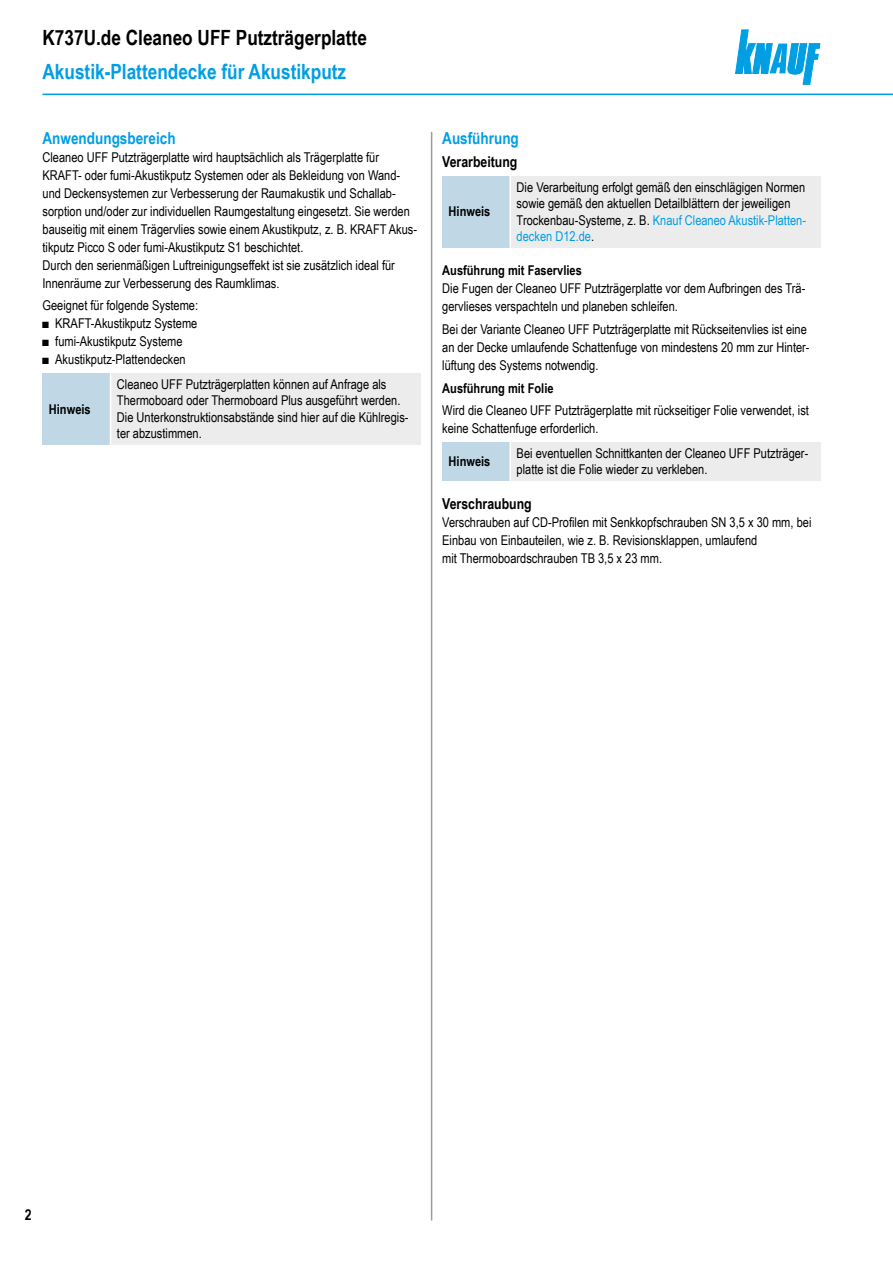
<style>
.page{position:relative;width:893px;height:1263px;background:#fff}
.page>*{position:absolute;margin:0;border:0;box-sizing:border-box;transform-origin:0 0}
.Ue1_Kopf_14schwarz_T{font:700 21px "Arial Narrow";color:#000}
.Ue2_Kopf_14cyan_TB{font:700 21px "Arial Narrow";color:#009ee3}
.Ue3_11cyan_TB{font:700 16.5px "Arial Narrow";color:#009ee3}
.Ue4_10schwarz_TB{font:700 15px "Arial Narrow";color:#000}
.Text_TB{font:13.5px/18px "Arial Narrow";color:#000}
.Hinweis_Text_Abs_o_T{font:13.5px/16.5px "Arial Narrow";color:#000}
.Text_Abs_o_TB{font:13.5px/18px "Arial Narrow";color:#000}
.Ue5_9schwarz_TB{font:700 13.5px "Arial Narrow";color:#000}
.Hinweis_TB{font:700 13.5px "Arial Narrow";color:#000}
.s1{color:#009ee3}
</style>
<div class="page">
<svg style="left:735px;top:30px;width:85px;height:54px"></svg>
<hr style="left:431px;top:132px;width:1px;height:1088px;background:#9c9c9d">
<hr style="left:43px;top:94px;width:850px;height:1px;background:#009ee3">
<div style="left:43px;top:373px;width:68px;height:72px;background:#c0d8e6"></div>
<div style="left:111px;top:373px;width:310px;height:72px;background:#ececec"></div>
<hr style="left:110px;top:373px;width:1px;height:72px;background:#fff">
<div style="left:442px;top:176px;width:68px;height:72px;background:#c0d8e6"></div>
<div style="left:510px;top:176px;width:311px;height:72px;background:#ececec"></div>
<hr style="left:509px;top:176px;width:2px;height:72px;background:#fff">
<div style="left:442px;top:442px;width:68px;height:39px;background:#c0d8e6"></div>
<div style="left:510px;top:442px;width:311px;height:39px;background:#ececec"></div>
<hr style="left:509px;top:442px;width:2px;height:39px;background:#fff">
<p class="Ue1_Kopf_14schwarz_T" style="left:43px;top:22px;width:326px">K737U.de Cleaneo UFF Putzträgerplatte</p>
<p class="Ue2_Kopf_14cyan_TB" style="left:43px;top:56px;width:305px">Akustik-Plattendecke für Akustikputz</p>
<p class="Ue3_11cyan_TB" style="left:43px;top:125px;width:135px">Anwendungsbereich</p>
<p class="Text_TB" style="left:43px;top:147px;width:376px">Cleaneo UFF Putzträgerplatte wird hauptsächlich als Trägerplatte für KRAFT- oder fumi-Akustikputz Systemen oder als Bekleidung von Wand&shy;und Deckensystemen zur Verbesserung der Raumakustik und Schallab&shy;sorption und/oder zur individuellen Raumgestaltung eingesetzt. Sie werden bauseitig mit einem Trägervlies sowie einem Akustikputz, z. B. KRAFT Akus&shy;tikputz Picco S oder fumi-Akustikputz S1 beschichtet.</p>
<p class="Text_TB" style="left:43px;top:255px;width:354px">Durch den serienmäßigen Luftreinigungseffekt ist sie zusätzlich ideal für<br>Innenräume zur Verbesserung des Raumklimas.</p>
<p class="Text_Abs_o_TB" style="left:43px;top:296px;width:157px">Geeignet für folgende Systeme:</p>
<p class="Text_TB" style="left:43px;top:314px;width:156px">■ KRAFT-Akustikputz Systeme</p>
<p class="Text_TB" style="left:43px;top:332px;width:142px">■ fumi-Akustikputz Systeme</p>
<p class="Text_TB" style="left:43px;top:350px;width:145px">■ Akustikputz-Plattendecken</p>
<p class="Hinweis_TB" style="left:49px;top:399px;width:43px">Hinweis</p>
<p class="Hinweis_Text_Abs_o_T" style="left:117px;top:375px;width:293px">Cleaneo UFF Putzträgerplatten können auf Anfrage als Thermoboard oder Thermoboard Plus ausgeführt werden.<br>Die Unterkonstruktionsabstände sind hier auf die Kühlregis&shy;ter abzustimmen.</p>
<p class="Ue3_11cyan_TB" style="left:442px;top:125px;width:78px">Ausführung</p>
<p class="Ue4_10schwarz_TB" style="left:442px;top:151px;width:77px">Verarbeitung</p>
<p class="Hinweis_TB" style="left:449px;top:201px;width:43px">Hinweis</p>
<p class="Hinweis_Text_Abs_o_T" style="left:517px;top:178px;width:291px">Die Verarbeitung erfolgt gemäß den einschlägigen Normen sowie gemäß den aktuellen Detailblättern der jeweiligen Trockenbau-Systeme, z. B. <span class="s1">Knauf Cleaneo Akustik-Platten&shy;decken D12.de</span>.</p>
<p class="Ue5_9schwarz_TB" style="left:442px;top:260px;width:141px">Ausführung mit Faservlies</p>
<p class="Text_TB" style="left:442px;top:279px;width:365px">Die Fugen der Cleaneo UFF Putzträgerplatte vor dem Aufbringen des Trä&shy;gervlieses verspachteln und planeben schleifen.</p>
<p class="Text_Abs_o_TB" style="left:442px;top:319px;width:369px">Bei der Variante Cleaneo UFF Putzträgerplatte mit Rückseitenvlies ist eine an der Decke umlaufende Schattenfuge von mindestens 20 mm zur Hinter&shy;lüftung des Systems notwendig.</p>
<p class="Ue5_9schwarz_TB" style="left:442px;top:378px;width:113px">Ausführung mit Folie</p>
<p class="Text_Abs_o_TB" style="left:442px;top:401px;width:368px">Wird die Cleaneo UFF Putzträgerplatte mit rückseitiger Folie verwendet, ist keine Schattenfuge erforderlich.</p>
<p class="Hinweis_TB" style="left:449px;top:451px;width:43px">Hinweis</p>
<p class="Hinweis_Text_Abs_o_T" style="left:517px;top:444px;width:293px">Bei eventuellen Schnittkanten der Cleaneo UFF Putzträger&shy;platte ist die Folie wieder zu verkleben.</p>
<p class="Ue4_10schwarz_TB" style="left:442px;top:492px;width:91px">Verschraubung</p>
<p class="Text_TB" style="left:442px;top:512px;width:371px">Verschrauben auf CD-Profilen mit Senkkopfschrauben SN 3,5 x 30 mm, bei<br>Einbau von Einbauteilen, wie z. B. Revisionsklappen, umlaufend</p>
<p class="Text_TB" style="left:442px;top:548px;width:221px">mit Thermoboardschrauben TB 3,5 x 23 mm.</p>
<p class="Ue4_10schwarz_TB" style="left:25px;top:1204px;width:8px">2</p>
</div>
